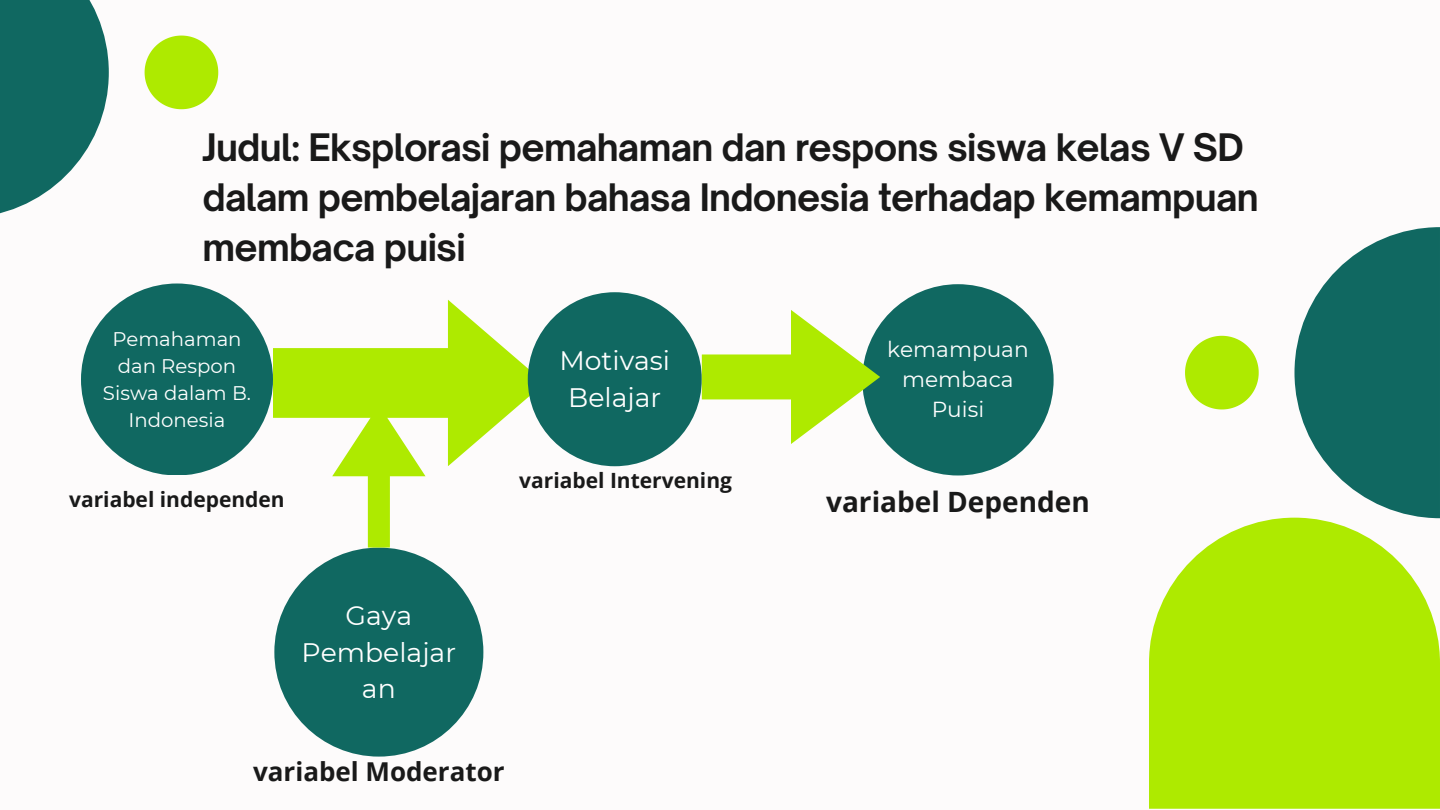
<style>
.page{position:relative;width:1440px;height:810px;background:#fdfbfb}
.page>*{position:absolute;margin:0;border:0;box-sizing:border-box;transform-origin:0 0}
.t1{font:700 36.3px/50.2px "Open Sauce One";letter-spacing:-.02em;color:#191919}
.t2{font:700 28px "Open Sans";color:#191919}
.t3{font:26.7px/36.8px "Montserrat";color:#fff;text-align:center}
.t4{font:700 26px "Open Sans";color:#191919}
.t5{font:21.7px/30px "Montserrat";color:#fff;text-align:center}
.t6{font:700 21px "Open Sans";color:#191919}
.t7{font:19.7px/27px "Montserrat";color:#fff;text-align:center}
</style>
<div class="page">
<svg style="left:1149px;top:518px;width:291px;height:291px;background:#b6eb1a"></svg>
<svg style="left:1295px;top:227px;width:145px;height:291px"></svg>
<svg style="left:1185px;top:336px;width:74px;height:73px"></svg>
<svg style="left:0;top:0;width:109px;height:214px"></svg>
<svg style="left:145px;top:36px;width:73px;height:73px"></svg>
<div style="left:81px;top:284px;width:192px;height:192px;background:#106861;border-radius:50%"></div>
<div style="left:862px;top:284px;width:192px;height:191px;background:#106861;border-radius:50%"></div>
<div style="left:274px;top:548px;width:209px;height:209px;background:#106861;border-radius:50%"></div>
<div style="left:528px;top:292px;width:174px;height:174px;background:#106861;border-radius:50%"></div>
<svg style="left:702px;top:310px;width:178px;height:134px"></svg>
<svg style="left:273px;top:300px;width:272px;height:248px"></svg>
<p class="t1" style="left:202px;top:122px;width:1058px">Judul: Eksplorasi pemahaman dan respons siswa kelas V SD dalam pembelajaran bahasa Indonesia terhadap kemampuan membaca puisi</p>
<h1 class="t7" style="left:103px;top:325px;width:150px">Pemahaman dan Respon<br>Siswa dalam B.<br>Indonesia</h1>
<p class="t5" style="left:887px;top:334px;width:143px">kemampuan membaca<br>Puisi</p>
<p class="t3" style="left:559px;top:342px;width:112px">Motivasi<br>Belajar</p>
<h4 class="t6" style="left:519px;top:465px;width:214px">variabel Intervening</h4>
<h3 class="t6" style="left:69px;top:484px;width:217px">variabel independen</h3>
<h4 class="t2" style="left:826px;top:482px;width:265px">variabel Dependen</h4>
<p class="t3" style="left:302px;top:597px;width:156px">Gaya<br>Pembelajar an</p>
<h2 class="t4" style="left:253px;top:753px;width:253px">variabel Moderator</h2>
</div>
